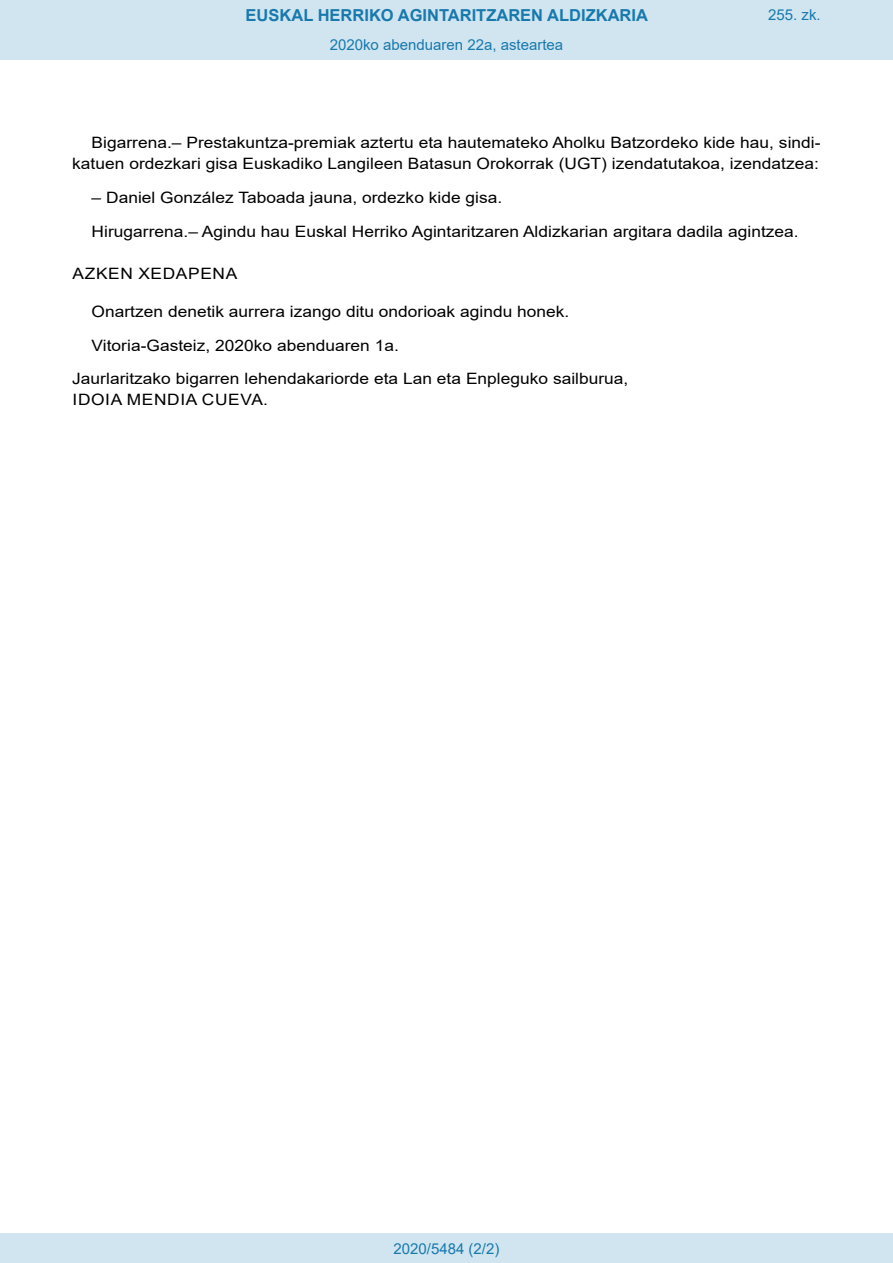
<style>
.page{position:relative;width:893px;height:1263px;background:#fff}
.page>*{position:absolute;margin:0;border:0;box-sizing:border-box;transform-origin:0 0}
.t1{font:700 16.5px "Arial";color:#1879ad}
.BOPVDetalle{font:15.6px/21px "Arial";color:#000;text-align:right;scale:1.11 1}
.BOPVFirmaPuesto{font:15.6px "Arial";color:#000;scale:1.11 1}
.BOPVFirmaLugFec{font:15.6px "Arial";color:#000;scale:1.11 1}
.BOPVFirmaNombre{font:15.6px "Arial";letter-spacing:.035em;color:#000;scale:1.11 1}
.BOPVDisposicion{font:15.6px "Arial";letter-spacing:.035em;color:#000;scale:1.11 1}
.Paginacion_Centro{font:15px "Arial";color:#1879ad}
</style>
<div class="page">
<div style="left:0;top:0;width:893px;height:60px;background:#d0e5f0"></div>
<div style="left:0;top:1233px;width:893px;height:30px;background:#d0e5f0"></div>
<p class="t1" style="left:246px;top:3px;width:404px">EUSKAL HERRIKO AGINTARITZAREN ALDIZKARIA</p>
<p class="Paginacion_Centro" style="left:330px;top:35px;width:235px">2020ko abenduaren 22a, asteartea</p>
<p class="Paginacion_Centro" style="left:768px;top:5px;width:54px">255. zk.</p>
<p class="BOPVDetalle" style="left:72px;top:132px;width:676px">Bigarrena.– Prestakuntza-premiak aztertu eta hautemateko Aholku Batzordeko kide hau, sindi&shy;katuen ordezkari gisa Euskadiko Langileen Batasun Orokorrak (UGT) izendatutakoa, izendatzea:</p>
<p class="BOPVDetalle" style="left:92px;top:187px;width:371px">– Daniel González Taboada jauna, ordezko kide gisa.</p>
<p class="BOPVDetalle" style="left:92px;top:221px;width:638px">Hirugarrena.– Agindu hau Euskal Herriko Agintaritzaren Aldizkarian argitara dadila agintzea.</p>
<p class="BOPVDisposicion" style="left:73px;top:263px;width:150px">AZKEN XEDAPENA</p>
<p class="BOPVDetalle" style="left:92px;top:301px;width:432px">Onartzen denetik aurrera izango ditu ondorioak agindu honek.</p>
<p class="BOPVFirmaLugFec" style="left:92px;top:334px;width:278px">Vitoria-Gasteiz, 2020ko abenduaren 1a.</p>
<p class="BOPVFirmaPuesto" style="left:72px;top:368px;width:503px">Jaurlaritzako bigarren lehendakariorde eta Lan eta Enpleguko sailburua,</p>
<p class="BOPVFirmaNombre" style="left:73px;top:389px;width:178px">IDOIA MENDIA CUEVA.</p>
<p class="Paginacion_Centro" style="left:393px;top:1238px;width:107px">2020/5484 (2/2)</p>
</div>
